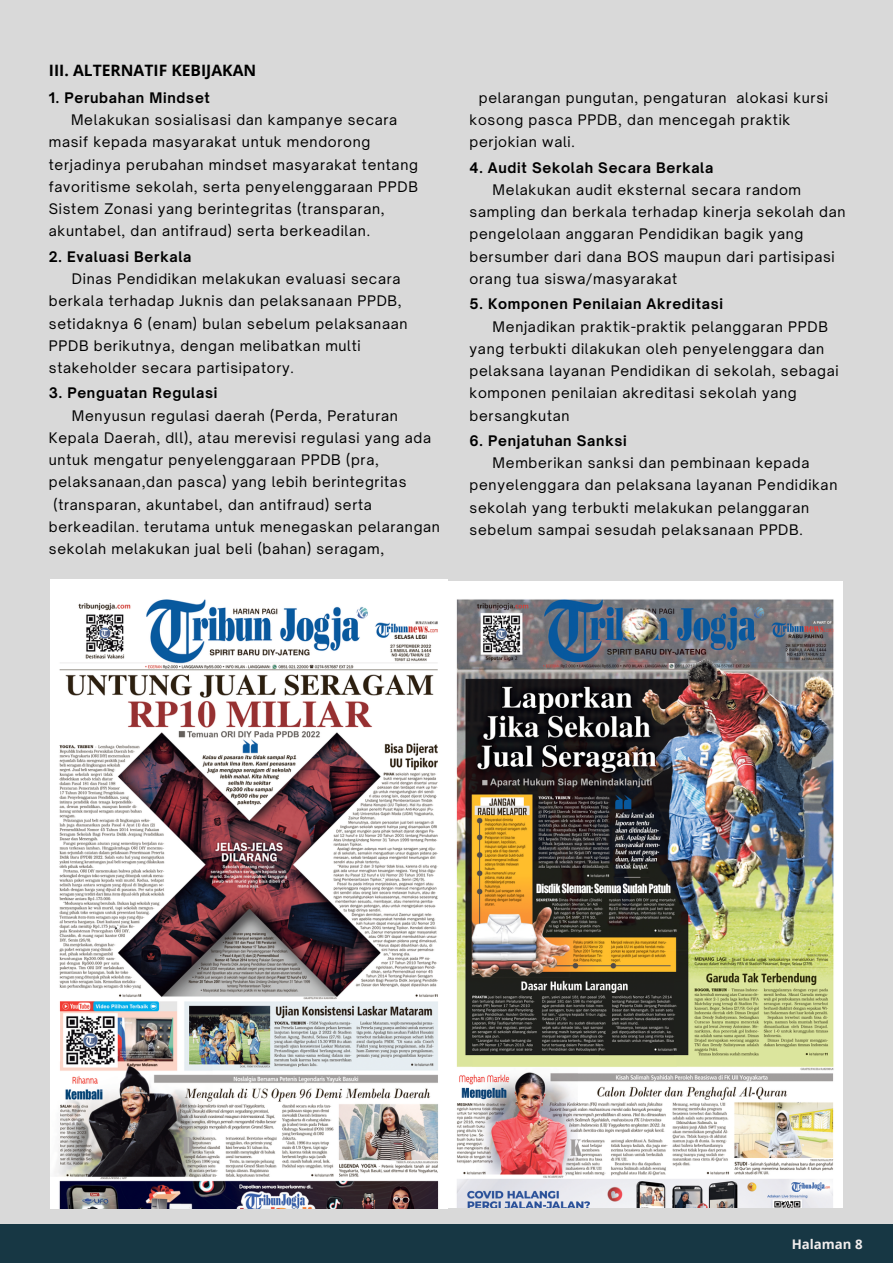
<style>
.page{position:relative;width:893px;height:1264px;background:#fff}
.page>*{position:absolute;margin:0;border:0;box-sizing:border-box;transform-origin:0 0}
.t1{font:700 15.75px "Open Sans";color:#000}
.t2{font:13.95px/22.2px "Open Sauce One";letter-spacing:.05em;color:#000}
.t3{font:700 13.95px "Open Sauce One";letter-spacing:.05em;color:#000}
.t4{font:700 13.2px "Open Sans";color:#f1eded}
</style>
<div class="page">
<div style="left:0;top:0;width:892px;height:1262px;background:#d9d9d9"></div>
<div style="left:0;top:1224px;width:892px;height:38px;background:#173744"></div>
<img style="left:50px;top:579px;width:397px;height:629px">
<img style="left:447px;top:581px;width:395px;height:626px">
<p class="t1" style="left:49px;top:59px;width:209px">III. ALTERNATIF KEBIJAKAN</p>
<p class="t3" style="left:49px;top:89px;width:162px">1. Perubahan Mindset</p>
<p class="t2" style="left:49px;top:109px;width:370px;text-indent:22px">Melakukan sosialisasi dan kampanye secara masif kepada masyarakat untuk mendorong terjadinya perubahan mindset masyarakat tentang favoritisme sekolah, serta penyelenggaraan PPDB Sistem Zonasi yang berintegritas (transparan, akuntabel, dan antifraud) serta berkeadilan.</p>
<p class="t3" style="left:49px;top:248px;width:144px">2. Evaluasi Berkala</p>
<p class="t2" style="left:49px;top:267px;width:360px;text-indent:23px">Dinas Pendidikan melakukan evaluasi secara berkala terhadap Juknis dan pelaksanaan PPDB, setidaknya 6 (enam) bulan sebelum pelaksanaan PPDB berikutnya, dengan melibatkan multi stakeholder secara partisipatory.</p>
<p class="t3" style="left:49px;top:384px;width:170px">3. Penguatan Regulasi</p>
<p class="t2" style="left:72px;top:404px;width:327px">Menyusun regulasi daerah (Perda, Peraturan</p>
<p class="t2" style="left:49px;top:426px;width:384px">Kepala Daerah, dll), atau merevisi regulasi yang ada</p>
<p class="t2" style="left:49px;top:448px;width:331px">untuk mengatur penyelenggaraan PPDB (pra,</p>
<p class="t2" style="left:49px;top:471px;width:359px">pelaksanaan,dan pasca) yang lebih berintegritas</p>
<p class="t2" style="left:53px;top:493px;width:320px">(transparan, akuntabel, dan antifraud) serta</p>
<p class="t2" style="left:49px;top:515px;width:392px">berkeadilan. terutama untuk menegaskan pelarangan</p>
<p class="t2" style="left:49px;top:537px;width:337px">sekolah melakukan jual beli (bahan) seragam,</p>
<p class="t2" style="left:469px;top:86px;width:360px;text-indent:9px">pelarangan pungutan, pengaturan alokasi kursi kosong pasca PPDB, dan mencegah praktik perjokian wali.</p>
<p class="t3" style="left:469px;top:159px;width:245px">4. Audit Sekolah Secara Berkala</p>
<p class="t2" style="left:469px;top:178px;width:377px;text-indent:23px">Melakukan audit eksternal secara random sampling dan berkala terhadap kinerja sekolah dan pengelolaan anggaran Pendidikan bagik yang bersumber dari dana BOS maupun dari partisipasi orang tua siswa/masyarakat</p>
<p class="t3" style="left:469px;top:295px;width:255px">5. Komponen Penilaian Akreditasi</p>
<p class="t2" style="left:469px;top:315px;width:370px;text-indent:23px">Menjadikan praktik-praktik pelanggaran PPDB yang terbukti dilakukan oleh penyelenggara dan pelaksana layanan Pendidikan di sekolah, sebagai komponen penilaian akreditasi sekolah yang bersangkutan</p>
<p class="t3" style="left:469px;top:432px;width:158px">6. Penjatuhan Sanksi</p>
<p class="t2" style="left:469px;top:452px;width:369px;text-indent:23px">Memberikan sanksi dan pembinaan kepada penyelenggara dan pelaksana layanan Pendidikan sekolah yang terbukti melakukan pelanggaran sebelum sampai sesudah pelaksanaan PPDB.</p>
<p class="t2" style="left:114px;top:912px;width:5px">.</p>
<p class="t4" style="left:791px;top:1234px;width:72px">Halaman 8</p>
</div>
